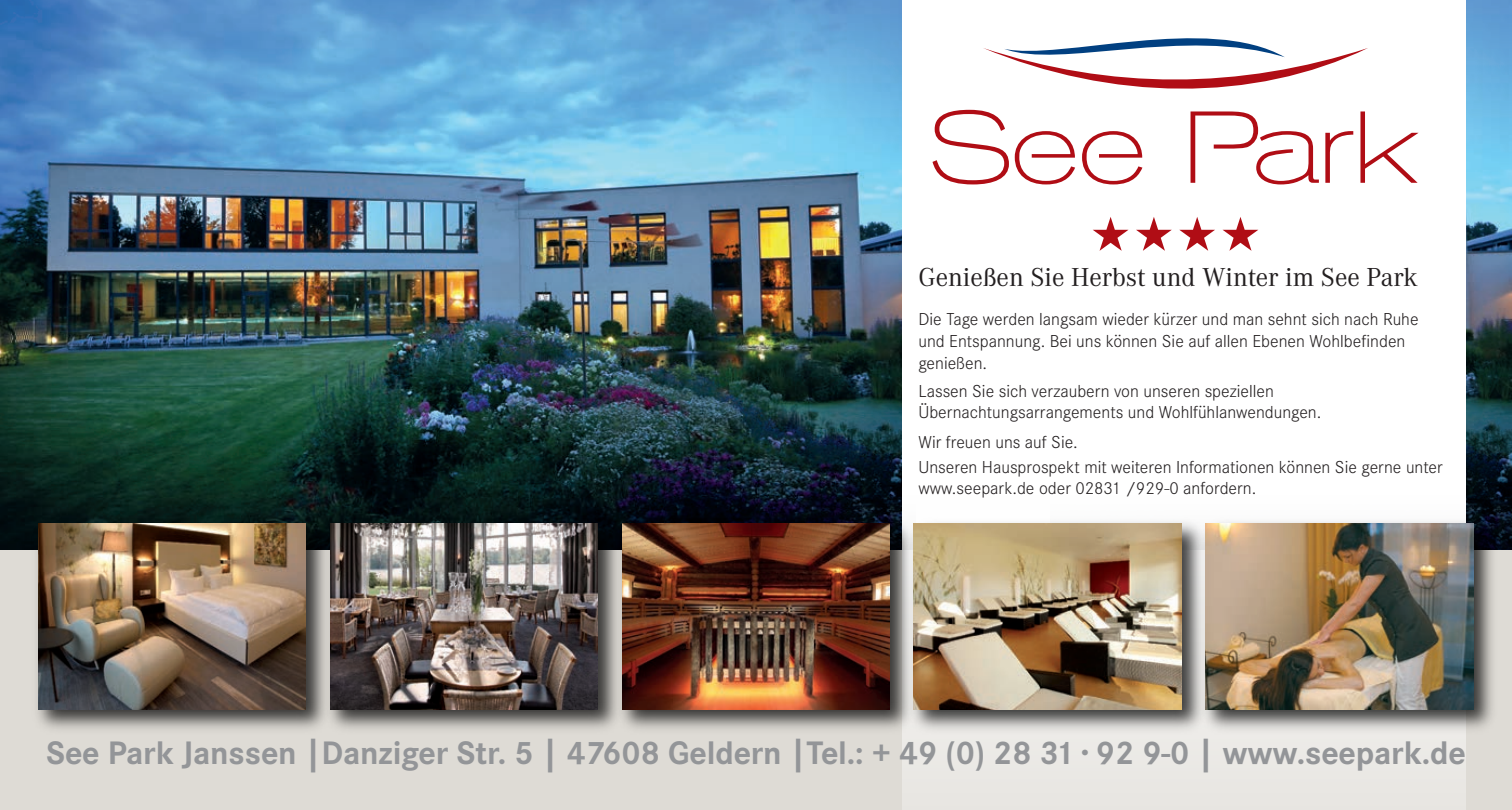
<style>
.page{position:relative;width:1512px;height:810px;background:#dedbd5}
.page>*{position:absolute;margin:0;border:0;box-sizing:border-box;transform-origin:0 0}
.t1{font:700 33.75px "Corporate S";letter-spacing:-.005em;color:#939598}
.t2{font:27px "Corporate A";color:#231f20}
.t3{font:300 18px/21.6px "Corporate S";color:#231f20}
</style>
<div class="page">
<img style="left:0;top:0;width:902px;height:549px">
<img style="left:1465px;top:0;width:47px;height:549px">
<img style="left:29px;top:514px;width:291px;height:215px">
<img style="left:38px;top:524px;width:268px;height:186px">
<img style="left:320px;top:514px;width:292px;height:215px">
<img style="left:330px;top:524px;width:268px;height:186px">
<div style="left:902px;top:0;width:563px;height:495px;background:#fff"></div>
<div style="left:902px;top:493px;width:563px;height:317px;background:#eae8e4"></div>
<div style="left:902px;top:493px;width:563px;height:115px;background:#fefefe"></div>
<svg style="left:983px;top:38px;width:385px;height:51px"></svg>
<svg style="left:932px;top:110px;width:143px;height:74px"></svg>
<svg style="left:1190px;top:111px;width:129px;height:73px"></svg>
<svg style="left:1325px;top:131px;width:28px;height:52px"></svg>
<svg style="left:1360px;top:111px;width:58px;height:72px"></svg>
<svg style="left:1082px;top:131px;width:60px;height:53px"></svg>
<svg style="left:1093px;top:217px;width:35px;height:34px"></svg>
<svg style="left:1136px;top:217px;width:35px;height:34px"></svg>
<svg style="left:1179px;top:217px;width:36px;height:34px"></svg>
<svg style="left:1222px;top:217px;width:36px;height:34px"></svg>
<img style="left:612px;top:514px;width:292px;height:215px">
<img style="left:622px;top:524px;width:267px;height:186px">
<img style="left:904px;top:521px;width:292px;height:208px">
<img style="left:914px;top:524px;width:267px;height:186px">
<img style="left:1196px;top:514px;width:306px;height:225px">
<img style="left:1205px;top:524px;width:268px;height:186px">
<h2 class="t2" style="left:918px;top:261px;width:501px">Genießen Sie Herbst und Winter im See Park</h2>
<p class="t3" style="left:918px;top:308px;width:502px">Die Tage werden langsam wieder kürzer und man sehnt sich nach Ruhe und Entspannung. Bei uns können Sie auf allen Ebenen Wohlbefinden genießen.</p>
<p class="t3" style="left:918px;top:380px;width:404px">Lassen Sie sich verzaubern von unseren speziellen<br>Übernachtungsarrangements und Wohlfühlanwendungen.</p>
<p class="t3" style="left:918px;top:429px;width:526px;line-height:25px">Wir freuen uns auf Sie.<br>Unseren Hausprospekt mit weiteren Informationen können Sie gerne unter</p>
<p class="t3" style="left:918px;top:477px;width:339px">www.seepark.de oder 02831 /929-0 anfordern.</p>
<h1 class="t1" style="left:46px;top:733px;width:1421px">See Park Janssen |Danziger Str. 5 | 47608 Geldern |Tel.: + 49 (0) 28 31 · 92 9-0 | www.seepark.de</h1>
</div>
